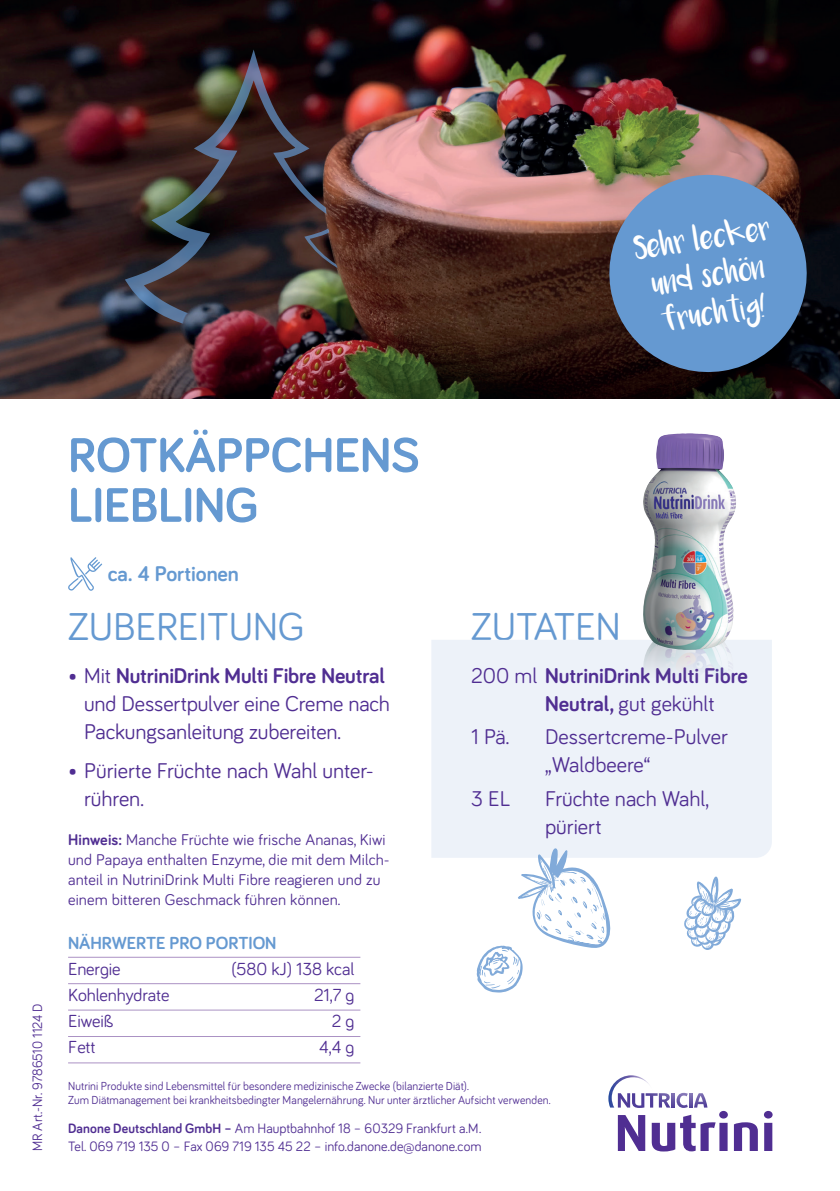
<style>
.page{position:relative;width:840px;height:1191px;background:#fff}
.page>*{position:absolute;margin:0;border:0;box-sizing:border-box;transform-origin:0 0}
.t1{font:700 50px/50px "Bariol";letter-spacing:-.005em;color:#6599d1}
.t2{font:40px "Bariol";letter-spacing:-.005em;color:#6599d1}
.t3{font:22px/28px "Bariol";letter-spacing:-.005em;color:#502e92}
.t4{font:700 22px/28px "Bariol";color:#502e92}
.t5{font:700 22px "Bariol";letter-spacing:-.005em;color:#6599d1}
.t6{font:18px "Bariol";letter-spacing:-.005em;color:#502e92}
.t7{font:18px/37.4px "Luna";color:#fff;text-align:center}
.t8{font:700 18px "Bariol";letter-spacing:-.005em;color:#6599d1}
.t9{font:16px/20px "Bariol";letter-spacing:.01em;color:#502e92}
.t10{font:14px/18px "Bariol";letter-spacing:.005em;color:#502e92}
.t11{font:14px "Bariol";letter-spacing:.005em;color:#502e92;scale:.96 1}
.t12{font:12px/14px "Bariol";letter-spacing:.005em;color:#502e92;scale:.96 1}
.s1{font-weight:700}
.s2{font-weight:400}
</style>
<div class="page">
<img style="left:0;top:0;width:839px;height:398px">
<svg style="left:68px;top:557px;width:34px;height:34px"></svg>
<div style="left:431px;top:640px;width:340px;height:217px;background:#edf2f9"></div>
<img style="left:642px;top:650px;width:91px;height:84px">
<img style="left:642px;top:433px;width:94px;height:217px">
<img style="left:635px;top:1093px;width:39px;height:15px">
<img style="left:689px;top:1093px;width:18px;height:14px">
<img style="left:676px;top:1092px;width:11px;height:16px">
<img style="left:608px;top:1075px;width:44px;height:32px">
<svg style="left:617px;top:1115px;width:28px;height:36px"></svg>
<svg style="left:651px;top:1111px;width:76px;height:40px"></svg>
<svg style="left:733px;top:1122px;width:24px;height:29px"></svg>
<svg style="left:764px;top:1111px;width:8px;height:40px"></svg>
<hr style="left:68px;top:957px;width:292px;height:1px;background:#ab92c4">
<hr style="left:68px;top:983px;width:292px;height:1px;background:#ab92c4">
<hr style="left:68px;top:1009px;width:292px;height:1px;background:#ab92c4">
<hr style="left:68px;top:1036px;width:292px;height:1px;background:#ab92c4">
<hr style="left:68px;top:1062px;width:292px;height:1px;background:#ab92c4">
<svg style="left:684px;top:876px;width:56px;height:74px"></svg>
<svg style="left:476px;top:847px;width:139px;height:145px"></svg>
<svg style="left:601px;top:168px;width:212px;height:211px;fill:#6599d1"></svg>
<img style="left:108px;top:0;width:270px;height:398px">
<svg style="left:737px;top:257px;width:10px;height:4px"></svg>
<p class="t7" style="left:632px;top:236px;width:139px;rotate:-9deg">Sehr lecker und schon fruchtig!</p>
<p class="t11" style="left:28px;top:1151px;width:156px;rotate:-90deg">MR Art.-Nr. 9786510 1124 D</p>
<h1 class="t1" style="left:68px;top:428px;width:353px">ROTKÄPPCHENS<br>LIEBLING</h1>
<p class="t5" style="left:108px;top:558px;width:132px">ca. 4 Portionen</p>
<h2 class="t2" style="left:68px;top:599px;width:238px">ZUBEREITUNG</h2>
<p class="t3" style="left:84px;top:660px;width:307px;text-indent:-16px">• Mit <span class="s1">NutriniDrink Multi Fibre Neutral </span>und Dessertpulver eine Creme nach<br>Packungsanleitung zubereiten.</p>
<p class="t3" style="left:84px;top:755px;width:291px;text-indent:-16px">• Pürierte Früchte nach Wahl unter&shy;rühren.</p>
<p class="t9" style="left:68px;top:829px;width:321px"><span class="s1">Hinweis:</span> Manche Früchte wie frische Ananas, Kiwi und Papaya enthalten Enzyme, die mit dem Milch&shy;anteil in NutriniDrink Multi Fibre reagieren und zu einem bitteren Geschmack führen können.</p>
<p class="t8" style="left:68px;top:931px;width:210px">NÄHRWERTE PRO PORTION</p>
<p class="t6" style="left:68px;top:957px;width:54px">Energie</p>
<p class="t6" style="left:231px;top:957px;width:124px">(580 kJ) 138 kcal</p>
<p class="t6" style="left:68px;top:983px;width:103px">Kohlenhydrate</p>
<p class="t6" style="left:314px;top:983px;width:42px">21,7 g</p>
<p class="t6" style="left:68px;top:1009px;width:47px">Eiweiß</p>
<p class="t6" style="left:331px;top:1009px;width:24px">2 g</p>
<p class="t6" style="left:68px;top:1035px;width:29px">Fett</p>
<p class="t6" style="left:319px;top:1035px;width:37px">4,4 g</p>
<h2 class="t2" style="left:471px;top:599px;width:151px">ZUTATEN</h2>
<p class="t4" style="left:545px;top:660px;width:204px;text-indent:-74px"><span class="s2">200 ml</span> NutriniDrink Multi Fibre<br>Neutral, <span class="s2">gut gekühlt</span></p>
<p class="t3" style="left:471px;top:722px;width:40px">1 Pä.</p>
<p class="t3" style="left:545px;top:722px;width:184px">Dessertcreme-Pulver „Waldbeere“</p>
<p class="t3" style="left:471px;top:783px;width:41px">3 EL</p>
<p class="t3" style="left:545px;top:783px;width:165px">Früchte nach Wahl, püriert</p>
<p class="t12" style="left:68px;top:1078px;width:504px">Nutrini Produkte sind Lebensmittel für besondere medizinische Zwecke (bilanzierte Diät).<br>Zum Diätmanagement bei krankheitsbedingter Mangelernährung. Nur unter ärztlicher Aufsicht verwenden.</p>
<p class="t10" style="left:68px;top:1119px;width:414px"><span class="s1">Danone Deutschland GmbH –</span> Am Hauptbahnhof 18 – 60329 Frankfurt a.M.<br>Tel. 069 719 135 0 – Fax 069 719 135 45 22 – info.danone.de@danone.com</p>
</div>
